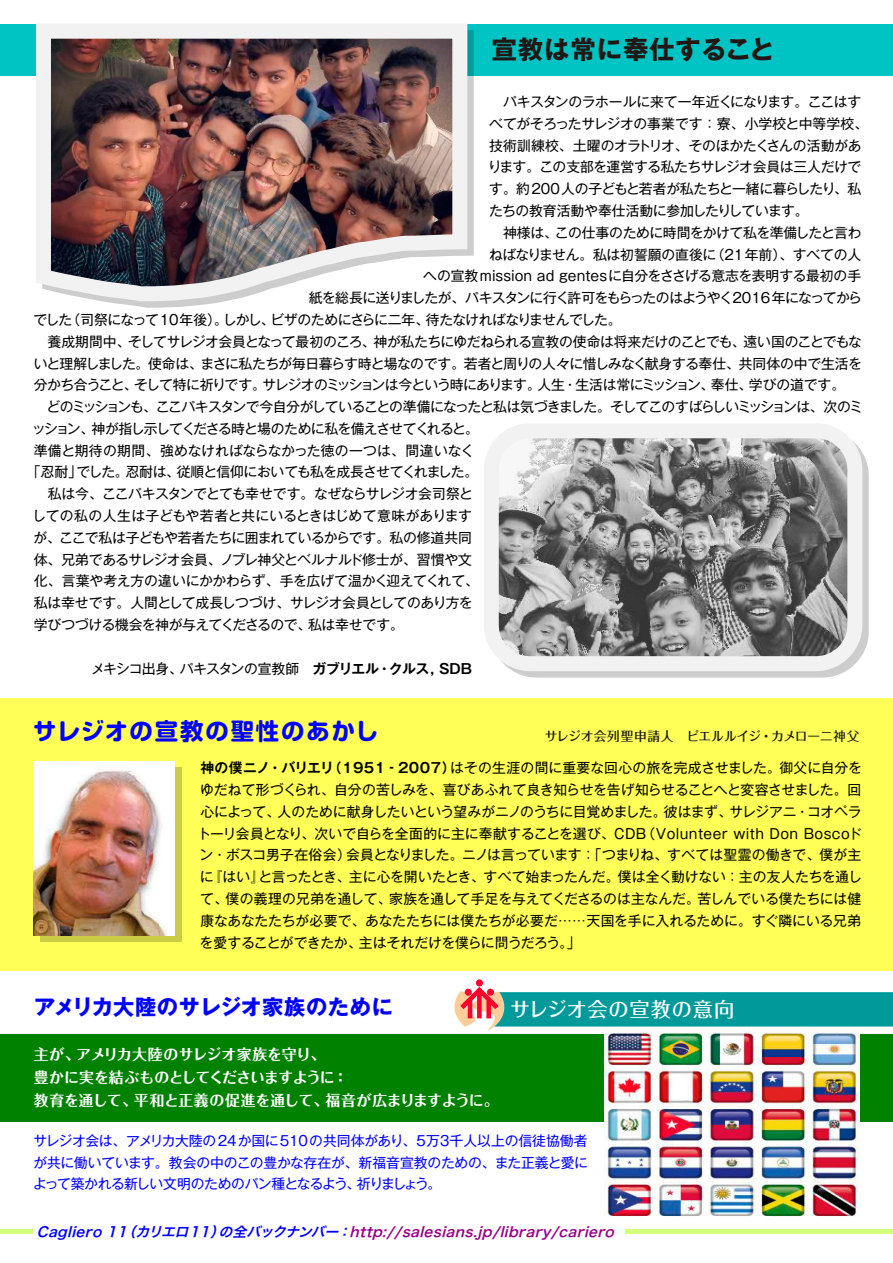
<style>
.page{position:relative;width:893px;height:1263px;background:#fff}
.page>*{position:absolute;margin:0;border:0;box-sizing:border-box;transform-origin:0 0}
.t1{font:700 25.5px "Gothic MB101 Pro";letter-spacing:.03em;color:#211815}
.t2{font:700 23.4px "Soft Go Std";letter-spacing:.075em;color:#00f}
.t3{font:700 21.3px "Gothic MB101 Pro";letter-spacing:.015em;color:#00f}
.t4{font:500 20.25px "Folk Pro";letter-spacing:.04em;color:#fff}
.t5{font:700 14.85px/23.4px "Folk Pro";letter-spacing:-.02em;color:#fff}
.t6{font:13.8px/21.8px "Gothic MB101 Pro";letter-spacing:-.03em;color:#000;text-align:justify}
.t7{font:13.8px/21.8px "Gothic MB101 Pro";letter-spacing:-.03em;color:#00f;text-align:justify}
.t8{font:13.8px "Gothic MB101 Pro";letter-spacing:-.065em;color:#000}
.t9{font:13.8px "Gothic MB101 Pro";letter-spacing:-.055em;color:#000}
.t10{font:13.8px "Gothic MB101 Pro";letter-spacing:-.06em;color:#000}
.t11{font:13.8px "Gothic MB101 Pro";letter-spacing:.01em;color:#000}
.t12{font:italic 13.8px "Hira Kaku Pro W6";color:#960084}
.t13{font:13.8px "Gothic MB101 Pro";letter-spacing:.005em;color:#000}
.t14{font:13.8px "Gothic MB101 Pro";letter-spacing:-.01em;color:#000}
.t15{font:500 12.75px "Folk Pro";letter-spacing:.005em;color:#151515}
.s1{font-family:"Gothic MB101 Pro De";font-weight:700}
.s2{color:#00f}
</style>
<div class="page">
<div style="left:0;top:24px;width:892px;height:52px;background:#00c3c3"></div>
<div style="left:0;top:1035px;width:892px;height:87px;background:#008100"></div>
<hr style="left:0;top:1230px;width:32px;height:4px;background:#d3ff7d">
<hr style="left:625px;top:1230px;width:267px;height:4px;background:#d3ff7d">
<div style="left:476px;top:979px;width:7px;height:7px;background:#ff002d;border-radius:50%"></div>
<svg style="left:454px;top:987px;width:438px;height:43px"></svg>
<div style="left:0;top:698px;width:892px;height:273px;background:#ffff57"></div>
<img style="left:36px;top:24px;width:438px;height:284px">
<div style="left:490px;top:430px;width:378px;height:248px;border:15px solid #000;border-radius:39px"></div>
<img style="left:498px;top:439px;width:356px;height:225px">
<div style="left:484px;top:423px;width:378px;height:248px;border:15px solid #f2f2f2;border-radius:39px"></div>
<img style="left:605px;top:1031px;width:254px;height:185px">
<div style="left:40px;top:767px;width:141px;height:175px;background:#cdcd45"></div>
<img style="left:34px;top:761px;width:141px;height:174px">
<h1 class="t1" style="left:491px;top:28px;width:284px">宣教は常に奉仕すること</h1>
<p class="t6" style="left:489px;top:89px;width:373px">　パキスタンのラホールに来て一年近くになります。ここはす</p>
<p class="t6" style="left:489px;top:111px;width:380px">べてがそろったサレジオの事業です：寮、小学校と中等学校、</p>
<p class="t6" style="left:489px;top:133px;width:374px">技術訓練校、土曜のオラトリオ、そのほかたくさんの活動があ</p>
<p class="t6" style="left:488px;top:154px;width:375px">ります。この支部を運営する私たちサレジオ会員は三人だけで</p>
<p class="t6" style="left:489px;top:176px;width:373px">す。約200人の子どもと若者が私たちと一緒に暮らしたり、私</p>
<p class="t6" style="left:489px;top:198px;width:321px">たちの教育活動や奉仕活動に参加したりしています。</p>
<p class="t6" style="left:489px;top:220px;width:374px">　神様は、この仕事のために時間をかけて私を準備したと言わ</p>
<p class="t14" style="left:489px;top:243px;width:374px">ねばなりません。私は初誓願の直後に（21年前）、すべての人</p>
<p class="t13" style="left:423px;top:265px;width:439px">への宣教mission ad gentesに自分をささげる意志を表明する最初の手</p>
<p class="t9" style="left:309px;top:286px;width:555px">紙を総長に送りましたが、パキスタンに行く許可をもらったのはようやく2016 年になってから</p>
<p class="t6" style="left:34px;top:307px;width:589px">でした（司祭になって10年後）。しかし、ビザのためにさらに二年、待たなければなりませんでした。</p>
<p class="t6" style="left:34px;top:329px;width:829px">　養成期間中、そしてサレジオ会員となって最初のころ、神が私たちにゆだねられる宣教の使命は将来だけのことでも、遠い国のことでもな</p>
<p class="t6" style="left:34px;top:350px;width:829px">いと理解しました。使命は、まさに私たちが毎日暮らす時と場なのです。若者と周りの人々に惜しみなく献身する奉仕、共同体の中で生活を</p>
<p class="t10" style="left:34px;top:374px;width:813px">分かち合うこと、そして特に祈りです。サレジオのミッションは今という時にあります。人生・生活は常にミッション、奉仕、学びの道です。</p>
<p class="t8" style="left:34px;top:395px;width:830px">　どのミッションも、ここパキスタンで今自分がしていることの準備になったと私は気づきました。そしてこのすばらしいミッションは、次のミ</p>
<p class="t8" style="left:32px;top:417px;width:448px">ッション、神が指し示してくださる時と場のために私を備えさせてくれると。</p>
<p class="t11" style="left:34px;top:439px;width:442px">準備と期待の期間、強めなければならなかった徳の一つは、間違いなく</p>
<p class="t9" style="left:27px;top:461px;width:453px">「忍耐」でした。忍耐は、従順と信仰においても私を成長させてくれました。</p>
<p class="t6" style="left:34px;top:481px;width:441px">　私は今、ここパキスタンでとても幸せです。なぜならサレジオ会司祭と</p>
<p class="t11" style="left:32px;top:504px;width:441px">しての私の人生は子どもや若者と共にいるときはじめて意味があります</p>
<p class="t6" style="left:33px;top:525px;width:440px">が、ここで私は子どもや若者たちに囲まれているからです。私の修道共同</p>
<p class="t6" style="left:34px;top:547px;width:440px">体、兄弟であるサレジオ会員、ノブレ神父とベルナルド修士が、習慣や文</p>
<p class="t6" style="left:34px;top:568px;width:447px">化、言葉や考え方の違いにかかわらず、手を広げて温かく迎えてくれて、</p>
<p class="t6" style="left:34px;top:590px;width:440px">私は幸せです。人間として成長しつづけ、サレジオ会員としてのあり方を</p>
<p class="t6" style="left:34px;top:612px;width:372px">学びつづける機会を神が与えてくださるので、私は幸せです。</p>
<p class="t6" style="left:92px;top:656px;width:382px">メキシコ出身、パキスタンの宣教師　<span class="s1">ガブリエル・クルス, SDB</span></p>
<h2 class="t2" style="left:33px;top:714px;width:347px">サレジオの宣教の聖性のあかし</h2>
<p class="t15" style="left:545px;top:726px;width:316px">サレジオ会列聖申請人　ピエルルイジ・カメローニ神父</p>
<p class="t6" style="left:197px;top:755px;width:666px"><span class="s1">神の僕ニノ・バリエリ（1951‐2007）</span>はその生涯の間に重要な回心の旅を完成させました。御父に自分をゆだねて形づくられ、自分の苦しみを、喜びあふれて良き知らせを告げ知らせることへと変容させました。回心によって、人のために献身したいという望みがニノのうちに目覚めました。彼はまず、サレジアニ・コオペラトーリ会員となり、次いで自らを全面的に主に奉献することを選び、CDB（Volunteer with Don Boscoドン・ボスコ男子在俗会）会員となりました。ニノは言っています：「つまりね、すべては聖霊の働きで、僕が主に『はい』と言ったとき、主に心を開いたとき、すべて始まったんだ。僕は全く動けない：主の友人たちを通して、僕の義理の兄弟を通して、家族を通して手足を与えてくださるのは主なんだ。苦しんでいる僕たちには健康なあなたたちが必要で、あなたたちには僕たちが必要だ……天国を手に入れるために。すぐ隣にいる兄弟を愛することができたか、主はそれだけを僕らに問うだろう。」</p>
<h3 class="t3" style="left:34px;top:989px;width:361px">アメリカ大陸のサレジオ家族のために</h3>
<h3 class="t4" style="left:510px;top:992px;width:226px">サレジオ会の宣教の意向</h3>
<p class="t5" style="left:34px;top:1040px;width:466px">主が、アメリカ大陸のサレジオ家族を守り、<br>豊かに実を結ぶものとしてくださいますように：<br>教育を通して、平和と正義の促進を通して、福音が広まりますように。</p>
<p class="t7" style="left:33px;top:1128px;width:556px">サレジオ会は、アメリカ大陸の24か国に510の共同体があり、５万３千人以上の信徒協働者が共に働いています。教会の中のこの豊かな存在が、新福音宣教のための、また正義と愛によって築かれる新しい文明のためのパン種となるよう、祈りましょう。</p>
<p class="t12" style="left:37px;top:1219px;width:584px"><span class="s2">Cagliero11（カリエロ11）の全バックナンバー：</span>http://salesians.jp/library/cariero</p>
</div>
